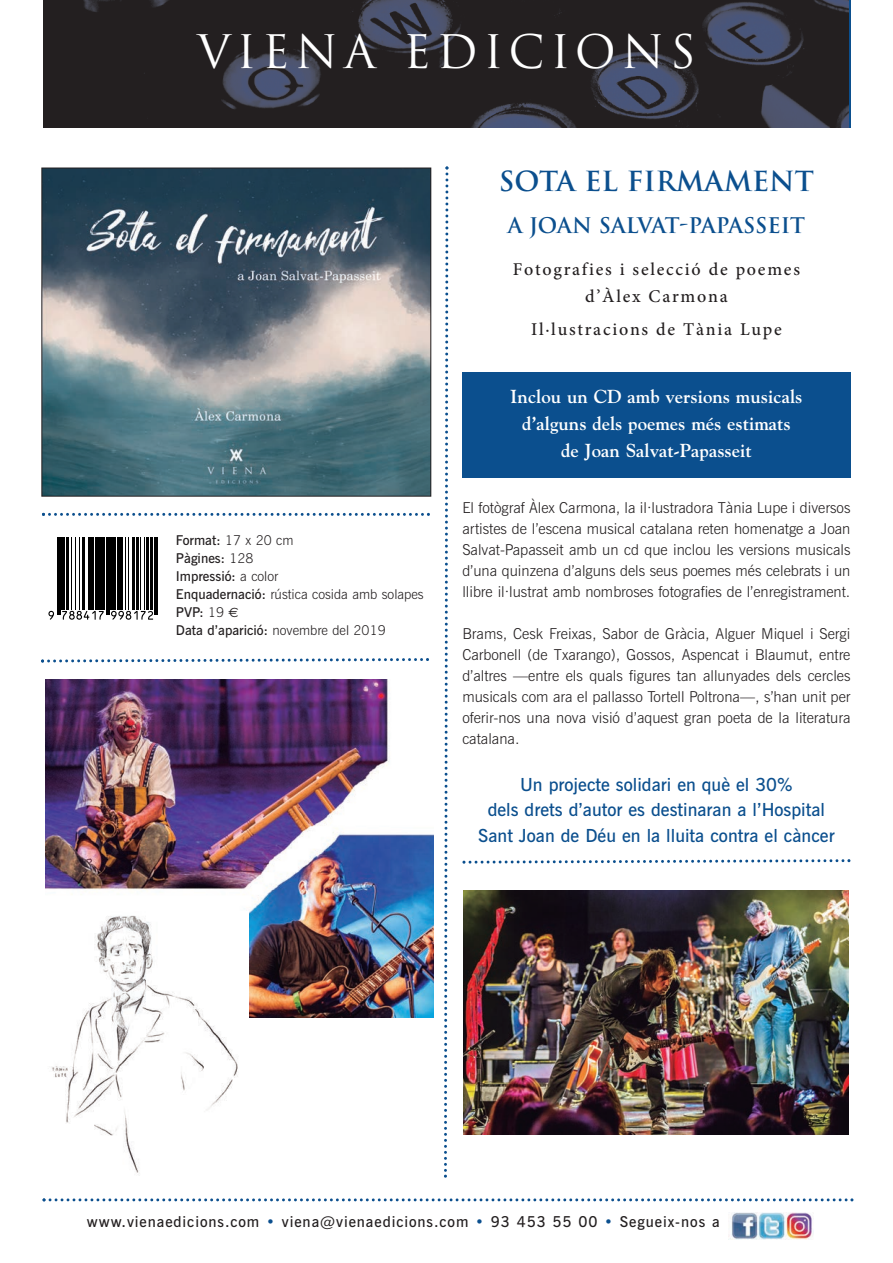
<style>
.page{position:relative;width:893px;height:1263px;background:#fff}
.page>*{position:absolute;margin:0;border:0;box-sizing:border-box;transform-origin:0 0}
.t1{font:45px "Trajan";letter-spacing:.13em;color:#fff}
.t2{font:700 27px "Trajan";color:#0b4f8e}
.t3{font:700 21px "Trajan";color:#0b4f8e}
.t4{font:700 18.75px/27px "Goudy";color:#fff;text-align:center}
.t5{font:600 18px/25.5px "News Gothic BT";color:#0b4f8e;text-align:center}
.t6{font:500 18px/27px "Minion Pro";letter-spacing:.095em;color:#231f20;text-align:center}
.t7{font:300 15px/21px "News Gothic BT";color:#231f20;text-align:justify}
.t8{font:600 15px "News Gothic BT";letter-spacing:.06em;color:#231f20}
.t9{font:600 13.5px/18px "News Gothic BT";color:#231f20}
.s1{font-weight:300}
.s2{font-family:"Euro Sans";font-weight:400}
.s3{color:#0b4f8e}
</style>
<div class="page">
<img style="left:44px;top:170px;width:385px;height:324px">
<div style="left:42px;top:168px;width:389px;height:328px;border:1px solid #231f20"></div>
<svg style="left:444px;top:166px;width:5px;height:1012px"></svg>
<svg style="left:42px;top:513px;width:388px;height:3px"></svg>
<svg style="left:462px;top:859px;width:388px;height:5px"></svg>
<svg style="left:41px;top:658px;width:388px;height:5px"></svg>
<svg style="left:50px;top:537px;width:108px;height:83px"></svg>
<svg style="left:48px;top:611px;width:6px;height:9px"></svg>
<hr style="left:58px;top:537px;width:1px;height:78px;background:#000">
<hr style="left:60px;top:537px;width:1px;height:78px;background:#000">
<hr style="left:62px;top:537px;width:3px;height:72px;background:#000">
<hr style="left:66px;top:537px;width:2px;height:72px;background:#000">
<hr style="left:71px;top:537px;width:1px;height:72px;background:#000">
<hr style="left:75px;top:537px;width:1px;height:72px;background:#000">
<hr style="left:79px;top:537px;width:1px;height:72px;background:#000">
<hr style="left:82px;top:537px;width:1px;height:72px;background:#000">
<hr style="left:84px;top:537px;width:1px;height:72px;background:#000">
<hr style="left:88px;top:537px;width:2px;height:72px;background:#000">
<hr style="left:91px;top:537px;width:2px;height:72px;background:#000">
<hr style="left:95px;top:537px;width:3px;height:72px;background:#000">
<svg style="left:62px;top:611px;width:42px;height:9px"></svg>
<hr style="left:99px;top:537px;width:3px;height:72px;background:#000">
<hr style="left:103px;top:537px;width:2px;height:72px;background:#000">
<hr style="left:106px;top:537px;width:1px;height:78px;background:#000">
<hr style="left:108px;top:537px;width:1px;height:78px;background:#000">
<hr style="left:110px;top:537px;width:3px;height:72px;background:#000">
<hr style="left:114px;top:537px;width:1px;height:72px;background:#000">
<hr style="left:118px;top:537px;width:3px;height:72px;background:#000">
<hr style="left:122px;top:537px;width:1px;height:72px;background:#000">
<hr style="left:125px;top:537px;width:1px;height:72px;background:#000">
<hr style="left:128px;top:537px;width:1px;height:72px;background:#000">
<hr style="left:132px;top:537px;width:2px;height:72px;background:#000">
<hr style="left:136px;top:537px;width:3px;height:72px;background:#000">
<hr style="left:140px;top:537px;width:1px;height:72px;background:#000">
<hr style="left:144px;top:537px;width:1px;height:72px;background:#000">
<svg style="left:111px;top:611px;width:42px;height:9px"></svg>
<hr style="left:147px;top:537px;width:2px;height:72px;background:#000">
<hr style="left:150px;top:537px;width:2px;height:72px;background:#000">
<hr style="left:154px;top:537px;width:1px;height:78px;background:#000">
<hr style="left:156px;top:537px;width:1px;height:78px;background:#000">
<div style="left:462px;top:373px;width:388px;height:105px;background:#0b4f8e"></div>
<svg style="left:43px;top:1198px;width:810px;height:3px"></svg>
<img style="left:44px;top:0;width:804px;height:128px">
<div style="left:729px;top:1211px;width:84px;height:32px;background:linear-gradient(to right,#fff,#fff)"></div>
<img style="left:729px;top:1213px;width:84px;height:27px">
<img style="left:46px;top:679px;width:388px;height:338px">
<img style="left:464px;top:890px;width:385px;height:244px">
<img style="left:46px;top:911px;width:202px;height:262px">
<h1 class="t1" style="left:197px;top:26px;width:500px">VIENA EDICIONS</h1>
<h2 class="t2" style="left:499px;top:166px;width:317px">SOTA EL FIRMAMENT</h2>
<h3 class="t3" style="left:508px;top:213px;width:299px">A JOAN SALVAT-PAPASSEIT</h3>
<p class="t6" style="left:513px;top:257px;width:289px">Fotografies i selecció de poemes d’Àlex Carmona</p>
<p class="t6" style="left:531px;top:317px;width:252px">Il·lustracions de Tània Lupe</p>
<p class="t9" style="left:176px;top:532px;width:249px">Format: <span class="s1">17 x 20 cm<br></span>Pàgines: <span class="s1">128<br></span>Impressió: <span class="s1">a color<br></span>Enquadernació: <span class="s1">rústica cosida amb solapes<br></span>PVP: <span class="s1">19</span> <span class="s2">€<br></span>Data d’aparició: <span class="s1">novembre del 2019</span></p>
<p class="t4" style="left:510px;top:385px;width:294px">Inclou un CD amb versions musicals d’alguns dels poemes més estimats<br>de Joan Salvat-Papasseit</p>
<p class="t7" style="left:462px;top:499px;width:390px">El fotògraf Àlex Carmona, la il·lustradora Tània Lupe i diversos artistes de l’escena musical catalana reten homenatge a Joan Salvat-Papasseit amb un cd que inclou les versions musicals d’una quinzena d’alguns dels seus poemes més celebrats i un llibre il·lustrat amb nombroses fotografies de l’enregistrament.</p>
<p class="t7" style="left:462px;top:625px;width:390px">Brams, Cesk Freixas, Sabor de Gràcia, Alguer Miquel i Sergi Carbonell (de Txarango), Gossos, Aspencat i Blaumut, entre d’altres —entre els quals figures tan allunyades dels cercles musicals com ara el pallasso Tortell Poltrona—, s’han unit per oferir-nos una nova visió d’aquest gran poeta de la literatura catalana.</p>
<p class="t5" style="left:478px;top:773px;width:358px">Un projecte solidari en què el 30%<br>dels drets d’autor es destinaran a l’Hospital<br>Sant Joan de Déu en la lluita contra el càncer</p>
<p class="t8" style="left:87px;top:1216px;width:634px">www.vienaedicions.com <span class="s3">•</span> viena@vienaedicions.com <span class="s3">•</span> 93 453 55 00 <span class="s3">•</span> Segueix-nos a</p>
</div>
